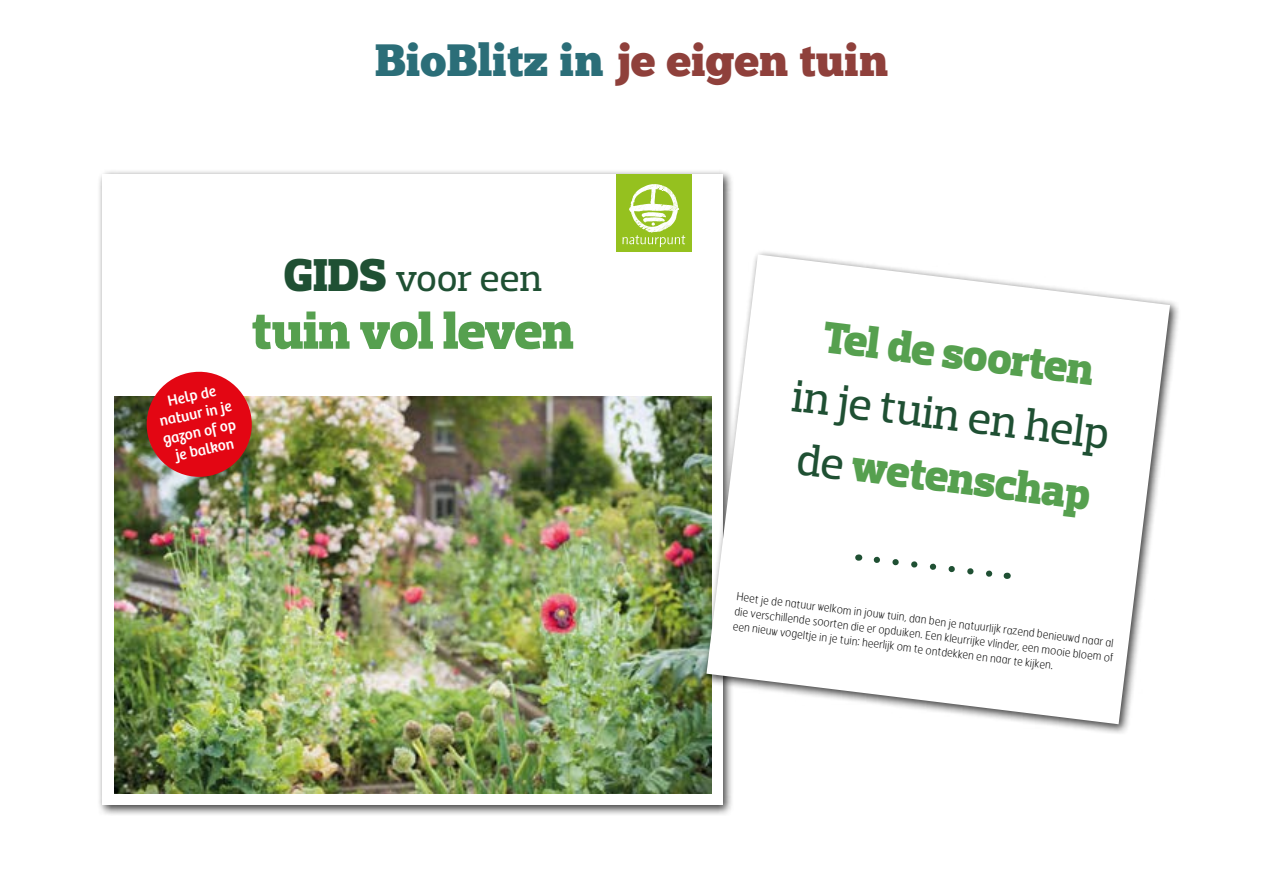
<style>
.page{position:relative;width:1263px;height:893px;background:#fff}
.page>*{position:absolute;margin:0;border:0;box-sizing:border-box;transform-origin:0 0}
.t1{font:900 53.1px "Prelo Slab";letter-spacing:-.01em;color:#56a04f}
.t2{font:500 45.3px/62.1px "Prelo Slab";color:#1f5033}
.t3{font:900 45.3px "Prelo Slab";color:#56a04f}
.t4{font:45px "Chunk Five Ex";color:#8f403b}
.t5{font:500 37.95px "Prelo Slab";color:#1f5033}
.t6{font:15.3px/18.5px "Bree";color:#fff;text-align:center}
.t7{font:100 11.1px/14.9px "Hermes FB";color:#000}
.s1{color:#2b6e78}
.s2{font-weight:900;font-size:46.95px}
.s3{font-weight:900;color:#56a04f}
</style>
<div class="page">
<div style="left:98px;top:169px;width:636px;height:647px;background:#000;opacity:.75"></div>
<div style="left:103px;top:174px;width:620px;height:631px;background:#fff"></div>
<div style="left:617px;top:174px;width:75px;height:77px;background:#95c11f"></div>
<svg style="left:622px;top:184px;width:63px;height:63px"></svg>
<img style="left:114px;top:397px;width:597px;height:396px">
<svg style="left:142px;top:371px;width:115px;height:111px"></svg>
<div style="left:701px;top:250px;width:480px;height:486px;background:#000;opacity:.75"></div>
<svg style="left:706px;top:254px;width:464px;height:470px"></svg>
<svg style="left:870px;top:553px;width:138px;height:29px"></svg>
<h3 class="t4" style="left:375px;top:27px;width:515px"><span class="s1">BioBlitz in</span> je eigen tuin</h3>
<h3 class="t6" style="left:154px;top:394px;width:76px;rotate:-12deg">Help de natuur in je gazon of op je balkon</h3>
<h3 class="t5" style="left:284px;top:255px;width:260px"><span class="s2">GIDS</span> voor een</h3>
<h1 class="t1" style="left:252px;top:298px;width:323px">tuin vol leven</h1>
<h2 class="t3" style="left:827px;top:309px;width:274px;rotate:7deg">Tel de soorten</h2>
<h2 class="t2" style="left:797px;top:364px;width:320px;rotate:7deg">in je tuin en help de <span class="s3">wetenschap</span></h2>
<p class="t7" style="left:737px;top:589px;width:383px;rotate:7deg">Heet je de natuur welkom in jouw tuin, dan ben je natuurlijk razend benieuwd naar al die verschillende soorten die er opduiken. Een kleurrijke vlinder, een mooie bloem of een nieuw vogeltje in je tuin: heerlijk om te ontdekken en naar te kijken.</p>
</div>
